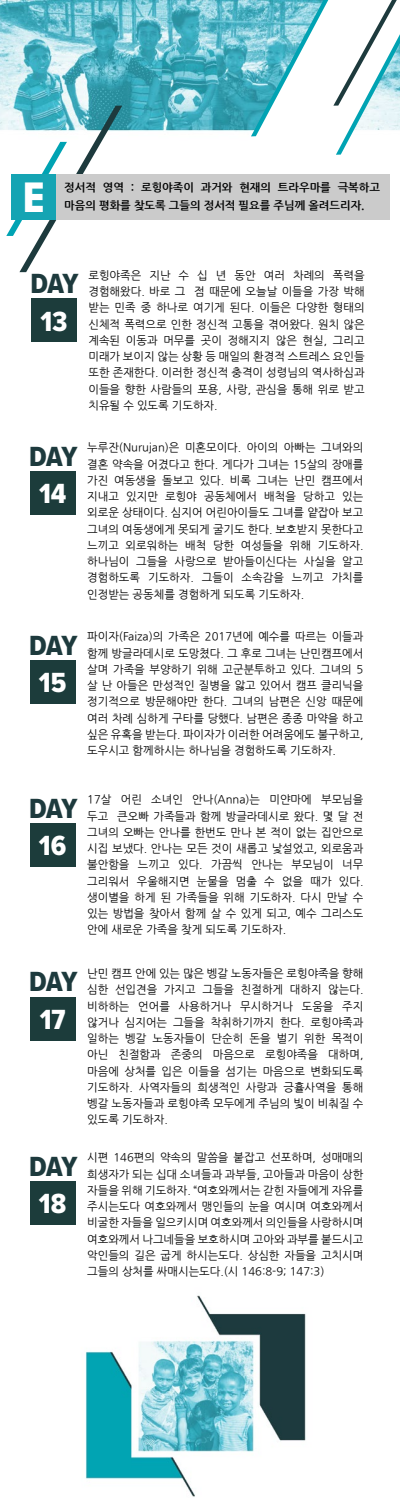
<style>
.page{position:relative;width:400px;height:1500px;background:#fff}
.page>*{position:absolute;margin:0;border:0;box-sizing:border-box;transform-origin:0 0}
.t1{font:44.25px "Proxima Nova Cond Extrabld";color:#fff}
.t2{font:28.75px "Proxima Nova Cond Extrabld";letter-spacing:-.035em;color:#1d3a3d}
.t3{font:28.75px "Proxima Nova Cond Extrabld";color:#fff}
.t4{font:11.25px/16.2px "Nanum Gothic";color:#000;text-align:justify}
.t5{font:700 11.25px/18.8px "Nanum Gothic";color:#000101}
</style>
<div class="page">
<img style="left:85px;top:1295px;width:221px;height:202px">
<img style="left:0;top:0;width:245px;height:515px">
<svg style="left:245px;top:0;width:6px;height:131px"></svg>
<svg style="left:251px;top:0;width:149px;height:155px"></svg>
<svg style="left:6px;top:106px;width:116px;height:166px"></svg>
<div style="left:11px;top:174px;width:45px;height:46px;background:#15a4b3"></div>
<div style="left:56px;top:174px;width:334px;height:46px;background:#cbcbcb"></div>
<div style="left:31px;top:299px;width:45px;height:43px;background:#1c3c3b"></div>
<div style="left:30px;top:471px;width:45px;height:44px;background:#1c3c3b"></div>
<div style="left:30px;top:661px;width:45px;height:43px;background:#1c3c3b"></div>
<div style="left:30px;top:823px;width:45px;height:44px;background:#1c3c3b"></div>
<div style="left:30px;top:997px;width:45px;height:43px;background:#1c3c3b"></div>
<div style="left:30px;top:1181px;width:45px;height:44px;background:#1c3c3b"></div>
<h1 class="t1" style="left:23px;top:165px;width:23px">E</h1>
<p class="t5" style="left:64px;top:178px;width:317px">정서적 영역 : 로힝야족이 과거와 현재의 트라우마를 극복하고 마음의 평화를 찾도록 그들의 정서적 필요를 주님께 올려드리자.</p>
<h2 class="t2" style="left:31px;top:262px;width:50px">DAY</h2>
<h2 class="t3" style="left:40px;top:300px;width:29px">13</h2>
<p class="t4" style="left:88px;top:267px;width:278px">로힝야족은 지난 수 십 년 동안 여러 차례의 폭력을 경험해왔다. 바로 그 점 때문에 오늘날 이들을 가장 박해 받는 민족 중 하나로 여기게 된다. 이들은 다양한 형태의 신체적 폭력으로 인한 정신적 고통을 겪어왔다. 원치 않은 계속된 이동과 머무를 곳이 정해지지 않은 현실, 그리고 미래가 보이지 않는 상황 등 매일의 환경적 스트레스 요인들 또한 존재한다. 이러한 정신적 충격이 성령님의 역사하심과 이들을 향한 사람들의 포용, 사랑, 관심을 통해 위로 받고 치유될 수 있도록 기도하자.</p>
<h2 class="t2" style="left:29px;top:435px;width:50px">DAY</h2>
<h2 class="t3" style="left:39px;top:472px;width:29px">14</h2>
<h2 class="t2" style="left:29px;top:624px;width:50px">DAY</h2>
<h2 class="t3" style="left:39px;top:662px;width:29px">15</h2>
<h2 class="t2" style="left:29px;top:787px;width:50px">DAY</h2>
<h2 class="t3" style="left:39px;top:824px;width:29px">16</h2>
<p class="t4" style="left:87px;top:440px;width:278px">누루잔(Nurujan)은 미혼모이다. 아이의 아빠는 그녀와의 결혼 약속을 어겼다고 한다. 게다가 그녀는 15살의 장애를 가진 여동생을 돌보고 있다. 비록 그녀는 난민 캠프에서 지내고 있지만 로힝야 공동체에서 배척을 당하고 있는 외로운 상태이다. 심지어 어린아이들도 그녀를 얕잡아 보고 그녀의 여동생에게 못되게 굴기도 한다. 보호받지 못한다고 느끼고 외로워하는 배척 당한 여성들을 위해 기도하자. 하나님이 그들을 사랑으로 받아들이신다는 사실을 알고 경험하도록 기도하자. 그들이 소속감을 느끼고 가치를 인정받는 공동체를 경험하게 되도록 기도하자.</p>
<p class="t4" style="left:87px;top:629px;width:278px">파이자(Faiza)의 가족은 2017년에 예수를 따르는 이들과 함께 방글라데시로 도망쳤다. 그 후로 그녀는 난민캠프에서 살며 가족을 부양하기 위해 고군분투하고 있다. 그녀의 5 살 난 아들은 만성적인 질병을 앓고 있어서 캠프 클리닉을 정기적으로 방문해야만 한다. 그녀의 남편은 신앙 때문에 여러 차례 심하게 구타를 당했다. 남편은 종종 마약을 하고 싶은 유혹을 받는다. 파이자가 이러한 어려움에도 불구하고, 도우시고 함께하시는 하나님을 경험하도록 기도하자.</p>
<p class="t4" style="left:87px;top:792px;width:278px">17살 어린 소녀인 안나(Anna)는 미얀마에 부모님을 두고 큰오빠 가족들과 함께 방글라데시로 왔다. 몇 달 전 그녀의 오빠는 안나를 한번도 만나 본 적이 없는 집안으로 시집 보냈다. 안나는 모든 것이 새롭고 낯설었고, 외로움과 불안함을 느끼고 있다. 가끔씩 안나는 부모님이 너무 그리워서 우울해지면 눈물을 멈출 수 없을 때가 있다. 생이별을 하게 된 가족들을 위해 기도하자. 다시 만날 수 있는 방법을 찾아서 함께 살 수 있게 되고, 예수 그리스도 안에 새로운 가족을 찾게 되도록 기도하자.</p>
<h2 class="t2" style="left:29px;top:961px;width:50px">DAY</h2>
<h2 class="t3" style="left:40px;top:998px;width:27px">17</h2>
<h2 class="t2" style="left:29px;top:1145px;width:50px">DAY</h2>
<h2 class="t3" style="left:39px;top:1182px;width:29px">18</h2>
<p class="t4" style="left:87px;top:966px;width:278px">난민 캠프 안에 있는 많은 벵갈 노동자들은 로힝야족을 향해 심한 선입견을 가지고 그들을 친절하게 대하지 않는다. 비하하는 언어를 사용하거나 무시하거나 도움을 주지 않거나 심지어는 그들을 착취하기까지 한다. 로힝야족과 일하는 벵갈 노동자들이 단순히 돈을 벌기 위한 목적이 아닌 친절함과 존중의 마음으로 로힝야족을 대하며, 마음에 상처를 입은 이들을 섬기는 마음으로 변화되도록 기도하자. 사역자들의 희생적인 사랑과 긍휼사역을 통해 벵갈 노동자들과 로힝야족 모두에게 주님의 빛이 비춰질 수 있도록 기도하자.</p>
<p class="t4" style="left:87px;top:1150px;width:278px">시편 146편의 약속의 말씀을 붙잡고 선포하며, 성매매의 희생자가 되는 십대 소녀들과 과부들, 고아들과 마음이 상한 자들을 위해 기도하자. “여호와께서는 갇힌 자들에게 자유를 주시는도다 여호와께서 맹인들의 눈을 여시며 여호와께서 비굴한 자들을 일으키시며 여호와께서 의인들을 사랑하시며 여호와께서 나그네들을 보호하시며 고아와 과부를 붙드시고 악인들의 길은 굽게 하시는도다. 상심한 자들을 고치시며 그들의 상처를 싸매시는도다.(시 146:8-9; 147:3)</p>
</div>
